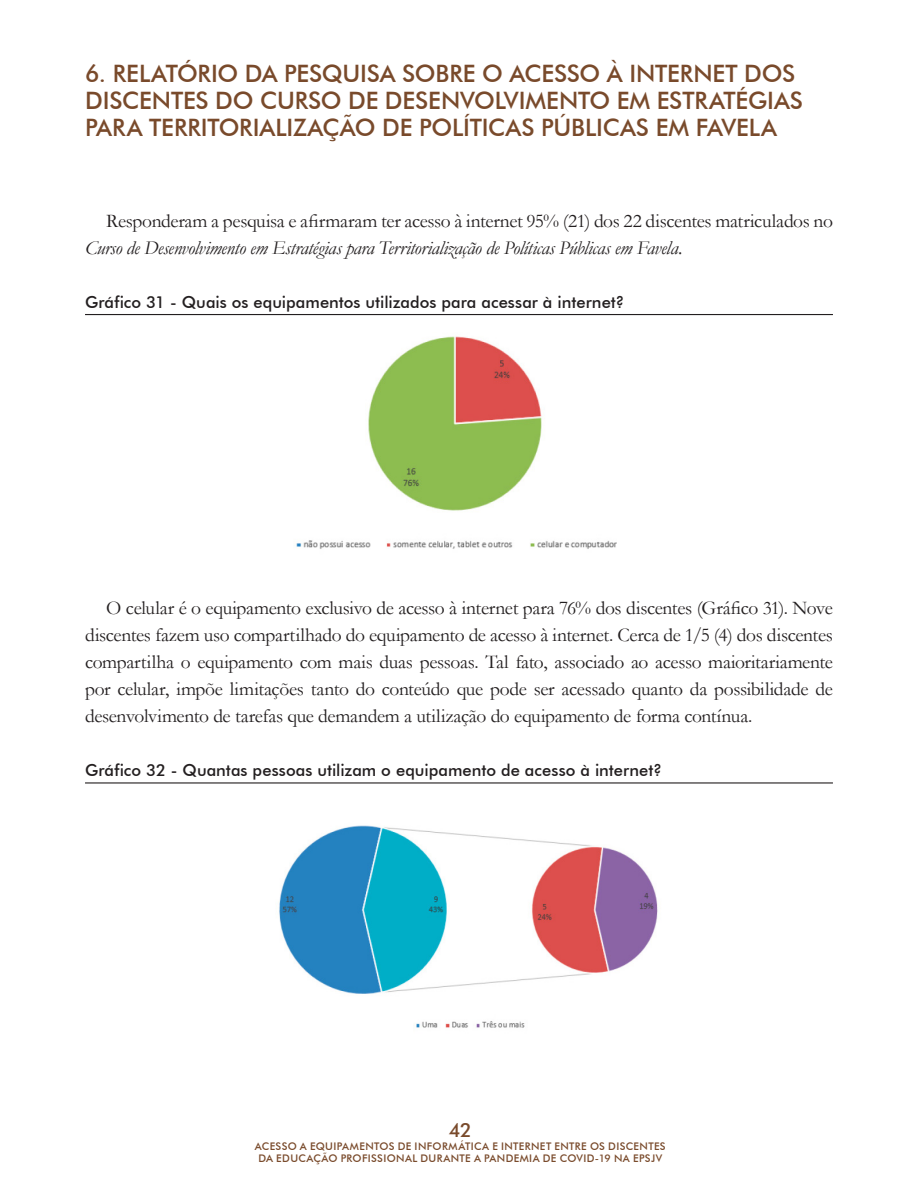
<style>
.page{position:relative;width:918px;height:1188px;background:#fff}
.page>*{position:absolute;margin:0;border:0;box-sizing:border-box;transform-origin:0 0}
.TÍTULO_1{font:500 24px/27px "Futura BT";letter-spacing:-.01em;color:#794a2b}
.TEXTO_CORRIDO{font:19.5px/27px "Garamond";letter-spacing:-.015em;color:#231f20;text-align:justify}
.TEXTO_CORRIDO-2{font:italic 19.5px/27px "Garamond";letter-spacing:-.02em;color:#231f20}
.t1{font:500 19.5px "Futura BT";color:#794a2b}
.TÍTULO_GRAFICO{font:500 16.5px "Futura BT";color:#231f20}
.t2{font:500 10.5px/12.6px "Futura BT";letter-spacing:.03em;color:#794a2b;text-align:center}
.s1{font-style:normal}
</style>
<div class="page">
<hr style="left:85px;top:314px;width:748px;height:1px;background:#231f20">
<hr style="left:85px;top:782px;width:748px;height:2px;background:#231f20">
<img style="left:296px;top:336px;width:321px;height:213px">
<img style="left:279px;top:825px;width:379px;height:203px">
<p class="TÍTULO_1" style="left:85px;top:60px;width:720px">6. RELATÓRIO DA PESQUISA SOBRE O ACESSO À INTERNET DOS<br>DISCENTES DO CURSO DE DESENVOLVIMENTO EM ESTRATÉGIAS<br>PARA TERRITORIALIZAÇÃO DE POLÍTICAS PÚBLICAS EM FAVELA</p>
<p class="TEXTO_CORRIDO-2" style="left:85px;top:207px;width:749px;text-indent:21px"><span class="s1">Responderam a pesquisa e afirmaram ter acesso à internet 95% (21) dos 22 discentes matriculados no<br></span>Curso de Desenvolvimento em Estratégias para Territorialização de Políticas Públicas em Favela.</p>
<p class="TÍTULO_GRAFICO" style="left:85px;top:292px;width:541px">Gráfico 31 - Quais os equipamentos utilizados para acessar à internet?</p>
<p class="TEXTO_CORRIDO" style="left:85px;top:594px;width:749px;text-indent:21px">O celular é o equipamento exclusivo de acesso à internet para 76% dos discentes (Gráfico 31). Nove discentes fazem uso compartilhado do equipamento de acesso à internet. Cerca de 1/5 (4) dos discentes compartilha o equipamento com mais duas pessoas. Tal fato, associado ao acesso maioritariamente por celular, impõe limitações tanto do conteúdo que pode ser acessado quanto da possibilidade de desenvolvimento de tarefas que demandem a utilização do equipamento de forma contínua.</p>
<p class="TÍTULO_GRAFICO" style="left:85px;top:760px;width:579px">Gráfico 32 - Quantas pessoas utilizam o equipamento de acesso à internet?</p>
<p class="t1" style="left:449px;top:1118px;width:25px">42</p>
<p class="t2" style="left:255px;top:1139px;width:412px">ACESSO A EQUIPAMENTOS DE INFORMÁTICA E INTERNET ENTRE OS DISCENTES<br>DA EDUCAÇÃO PROFISSIONAL DURANTE A PANDEMIA DE COVID-19 NA EPSJV</p>
</div>
